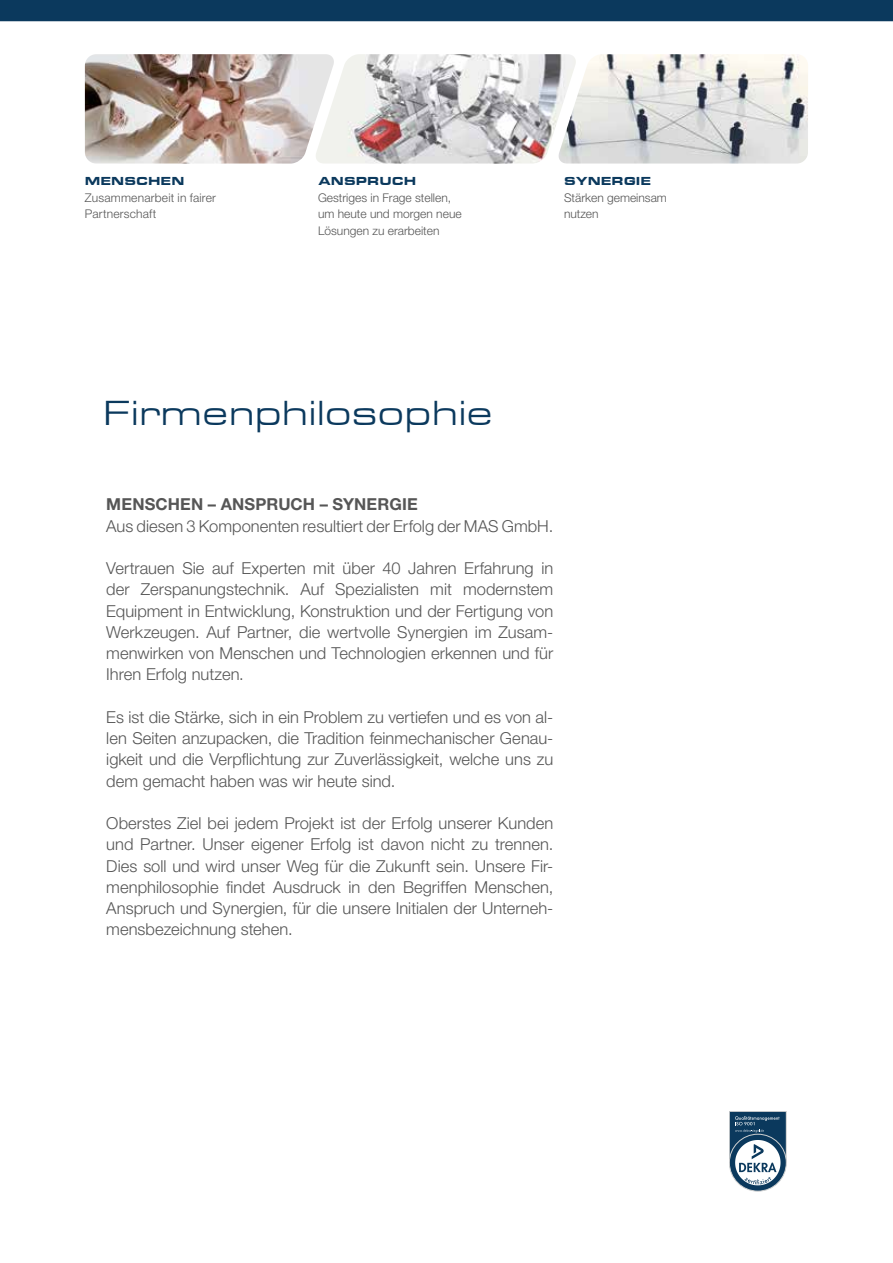
<style>
.page{position:relative;width:893px;height:1263px;background:#fff}
.page>*{position:absolute;margin:0;border:0;box-sizing:border-box;transform-origin:0 0}
.t1{font:36px "Eurostile Extended";color:#0b395d}
.t2{font:300 16.5px/21.3px "Helvetica Neue LT Pro";letter-spacing:.005em;color:#565656;text-align:justify}
.t3{font:700 16.5px "Helvetica Neue LT Pro";letter-spacing:.01em;color:#565656}
.t4{font:300 12px/16.5px "Helvetica Neue LT Pro";color:#565656}
.t5{font:900 12px "Eurostile Extended";color:#0b395d}
</style>
<div class="page">
<div style="left:0;top:0;width:893px;height:21px;background:#0b395d"></div>
<svg style="left:729px;top:1134px;width:57px;height:57px"></svg>
<svg style="left:729px;top:1111px;width:58px;height:74px"></svg>
<img style="left:85px;top:54px;width:472px;height:110px">
<img style="left:557px;top:54px;width:251px;height:110px">
<p class="t5" style="left:85px;top:174px;width:101px">MENSCHEN</p>
<p class="t4" style="left:85px;top:189px;width:133px">Zusammenarbeit in fairer<br>Partnerschaft</p>
<p class="t5" style="left:318px;top:174px;width:100px">ANSPRUCH</p>
<p class="t4" style="left:318px;top:189px;width:145px">Gestriges in Frage stellen, um heute und morgen neue<br>Lösungen zu erarbeiten</p>
<p class="t5" style="left:564px;top:174px;width:89px">SYNERGIE</p>
<p class="t4" style="left:564px;top:189px;width:104px">Stärken gemeinsam nutzen</p>
<h1 class="t1" style="left:103px;top:394px;width:392px">Firmenphilosophie</h1>
<p class="t3" style="left:106px;top:494px;width:313px">MENSCHEN – ANSPRUCH – SYNERGIE</p>
<p class="t2" style="left:106px;top:515px;width:448px">Aus diesen 3 Komponenten resultiert der Erfolg der MAS GmbH.</p>
<p class="t2" style="left:106px;top:557px;width:449px">Vertrauen Sie auf Experten mit über 40 Jahren Erfahrung in der Zerspanungstechnik. Auf Spezialisten mit modernstem Equipment in Entwicklung, Konstruktion und der Fertigung von Werkzeugen. Auf Partner, die wertvolle Synergien im Zusam&shy;menwirken von Menschen und Technologien erkennen und für Ihren Erfolg nutzen.</p>
<p class="t2" style="left:106px;top:706px;width:449px">Es ist die Stärke, sich in ein Problem zu vertiefen und es von al&shy;len Seiten anzupacken, die Tradition feinmechanischer Genau&shy;igkeit und die Verpflichtung zur Zuverlässigkeit, welche uns zu dem gemacht haben was wir heute sind.</p>
<p class="t2" style="left:106px;top:812px;width:448px">Oberstes Ziel bei jedem Projekt ist der Erfolg unserer Kunden und Partner. Unser eigener Erfolg ist davon nicht zu trennen.<br>Dies soll und wird unser Weg für die Zukunft sein. Unsere Fir&shy;menphilosophie findet Ausdruck in den Begriffen Menschen, Anspruch und Synergien, für die unsere Initialen der Unterneh&shy;mensbezeichnung stehen.</p>
</div>
